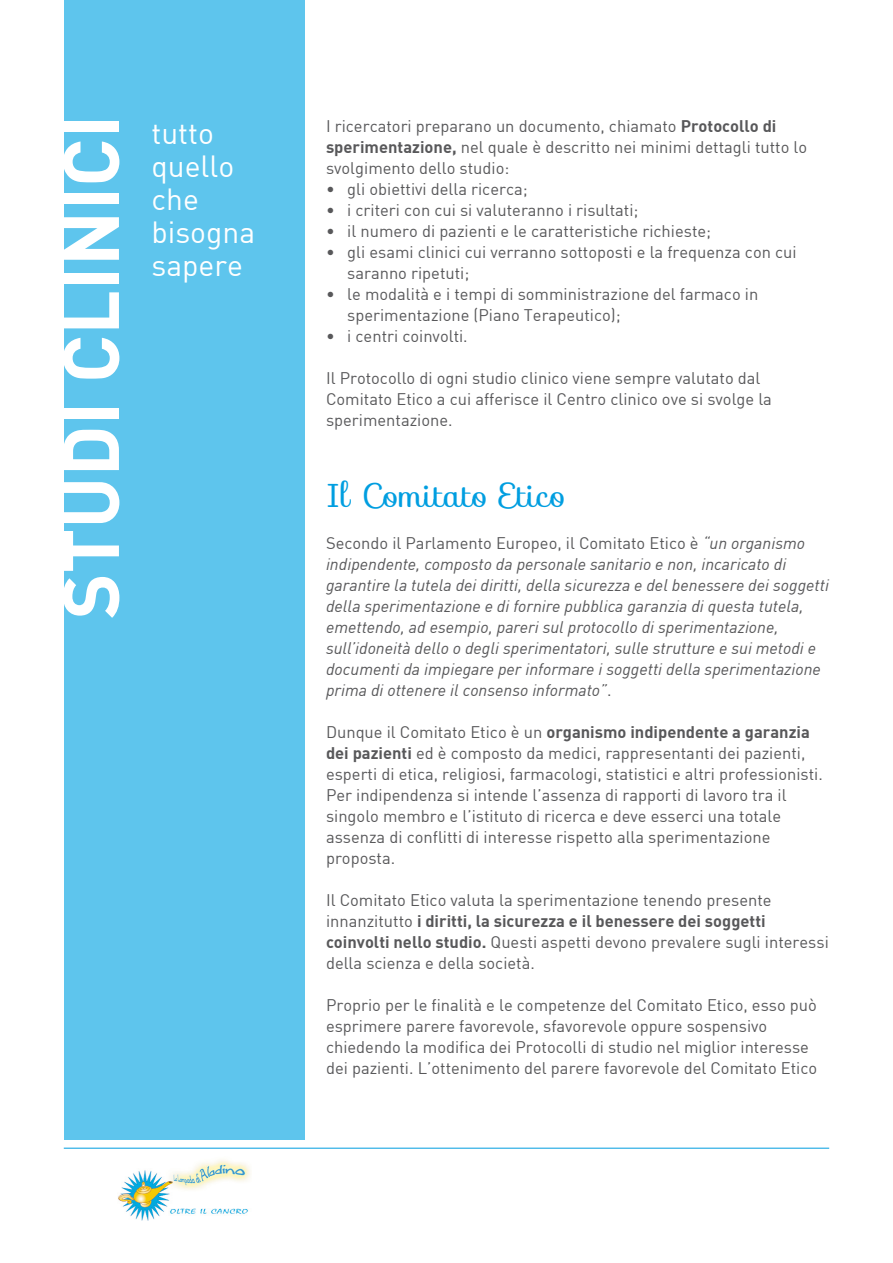
<style>
.page{position:relative;width:893px;height:1263px;background:#fff}
.page>*{position:absolute;margin:0;border:0;box-sizing:border-box;transform-origin:0 0}
.t1{font:78px "DIN Bold";color:#fff}
.t2{font:33px "Sofia";color:#009ee0}
.t3{font:30px/33px "DIN";color:#fff}
.t4{font:16.5px/21px "DIN";color:#58585a}
.t5{font:italic 16.5px/21px "DIN";color:#58585a}
.s1{font-family:"DIN Bold"}
.s2{font-style:normal}
</style>
<div class="page">
<img style="left:118px;top:1160px;width:132px;height:60px">
<hr style="left:64px;top:1148px;width:765px;height:1px;background:#009ee0">
<div style="left:64px;top:0;width:241px;height:1140px;background:#5ec5ed"></div>
<h1 class="t1" style="left:40px;top:619px;width:506px;rotate:-90deg">STUDI CLINICI</h1>
<h3 class="t3" style="left:151px;top:116px;width:105px">tutto quello che bisogna sapere</h3>
<p class="t4" style="left:326px;top:115px;width:483px">I ricercatori preparano un documento, chiamato <span class="s1">Protocollo di sperimentazione,</span> nel quale è descritto nei minimi dettagli tutto lo svolgimento dello studio:</p>
<p class="t4" style="left:326px;top:178px;width:203px">• gli obiettivi della ricerca;</p>
<p class="t4" style="left:326px;top:199px;width:314px">• i criteri con cui si valuteranno i risultati;</p>
<p class="t4" style="left:326px;top:220px;width:387px">• il numero di pazienti e le caratteristiche richieste;</p>
<p class="t4" style="left:347px;top:241px;width:451px;text-indent:-21px">• gli esami clinici cui verranno sottoposti e la frequenza con cui saranno ripetuti;</p>
<p class="t4" style="left:347px;top:283px;width:413px;text-indent:-21px">• le modalità e i tempi di somministrazione del farmaco in sperimentazione (Piano Terapeutico);</p>
<p class="t4" style="left:326px;top:325px;width:143px">• i centri coinvolti.</p>
<p class="t4" style="left:326px;top:367px;width:447px">Il Protocollo di ogni studio clinico viene sempre valutato dal<br>Comitato Etico a cui afferisce il Centro clinico ove si svolge la sperimentazione.</p>
<p class="t2" style="left:326px;top:469px;width:241px">Il Comitato Etico</p>
<p class="t5" style="left:326px;top:532px;width:504px"><span class="s2">Secondo il Parlamento Europeo, il Comitato Etico è</span> “un organismo indipendente, composto da personale sanitario e non, incaricato di garantire la tutela dei diritti, della sicurezza e del benessere dei soggetti della sperimentazione e di fornire pubblica garanzia di questa tutela, emettendo, ad esempio, pareri sul protocollo di sperimentazione, sull’idoneità dello o degli sperimentatori, sulle strutture e sui metodi e documenti da impiegare per informare i soggetti della sperimentazione prima di ottenere il consenso informato”<span class="s2">.</span></p>
<p class="t4" style="left:326px;top:721px;width:498px">Dunque il Comitato Etico è un <span class="s1">organismo indipendente a garanzia dei pazienti</span> ed è composto da medici, rappresentanti dei pazienti, esperti di etica, religiosi, farmacologi, statistici e altri professionisti.</p>
<p class="t4" style="left:326px;top:784px;width:462px">Per indipendenza si intende l’assenza di rapporti di lavoro tra il singolo membro e l’istituto di ricerca e deve esserci una totale assenza di conflitti di interesse rispetto alla sperimentazione proposta.</p>
<p class="t4" style="left:326px;top:889px;width:504px">Il Comitato Etico valuta la sperimentazione tenendo presente innanzitutto <span class="s1">i diritti, la sicurezza e il benessere dei soggetti coinvolti nello studio.</span> Questi aspetti devono prevalere sugli interessi della scienza e della società.</p>
<p class="t4" style="left:326px;top:994px;width:493px">Proprio per le finalità e le competenze del Comitato Etico, esso può esprimere parere favorevole, sfavorevole oppure sospensivo chiedendo la modifica dei Protocolli di studio nel miglior interesse dei pazienti. L’ottenimento del parere favorevole del Comitato Etico</p>
</div>
